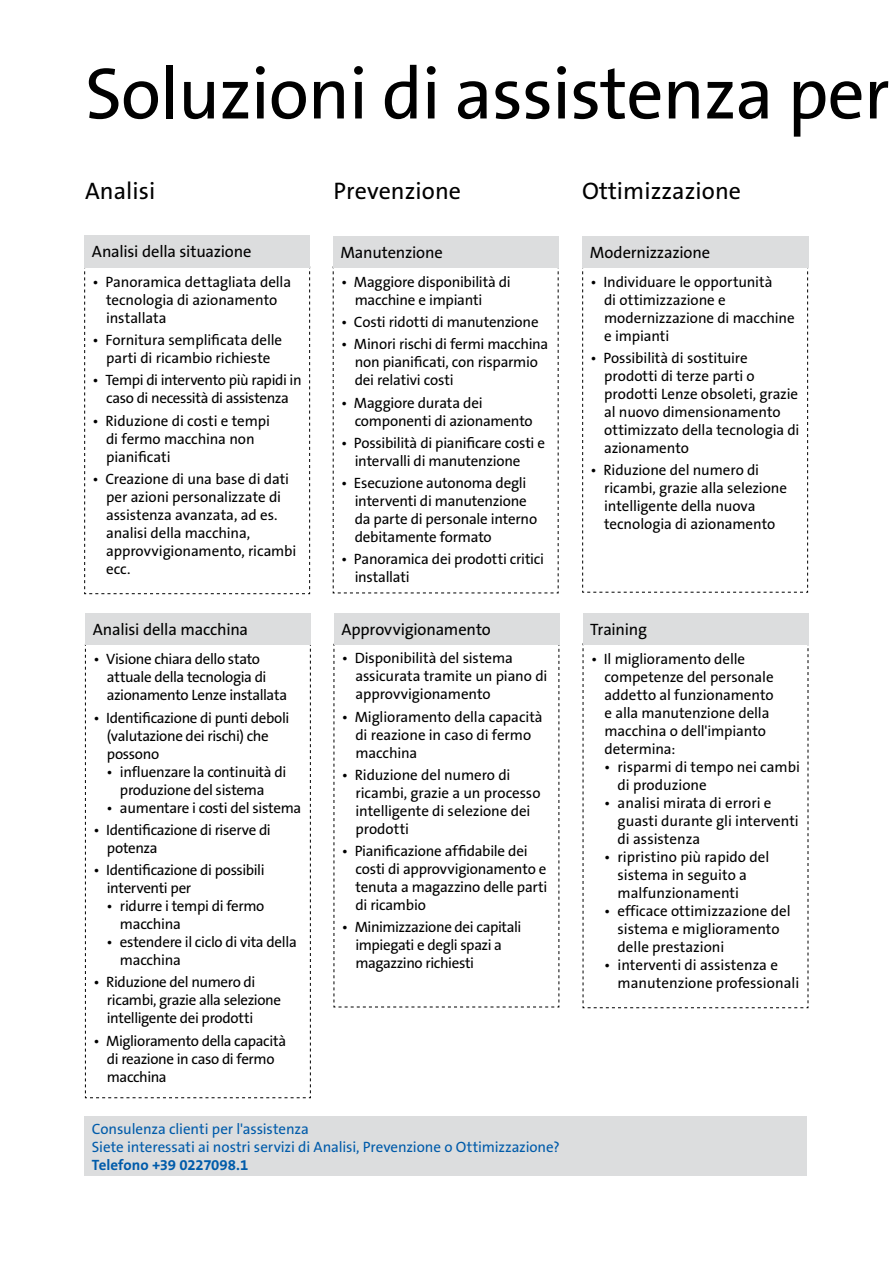
<style>
.page{position:relative;width:893px;height:1263px;background:#fff}
.page>*{position:absolute;margin:0;border:0;box-sizing:border-box;transform-origin:0 0}
.t1{font:73.5px "The Sans B5 Plain";letter-spacing:-.015em;color:#000}
.t2{font:24px "The Sans B5 Plain";color:#000}
.t3{font:16.5px "The Sans B5 Plain";letter-spacing:-.015em;color:#000}
.t4{font:15px/18px "The Sans B5 Plain";letter-spacing:-.015em;color:#000}
.t5{font:15px/18px "The Sans B5 Plain";letter-spacing:-.005em;color:#005baa}
.t6{font:700 15px "The Sans B7";letter-spacing:-.005em;color:#005baa}
</style>
<div class="page">
<svg style="left:84px;top:267px;width:226px;height:327px"></svg>
<svg style="left:85px;top:645px;width:226px;height:453px"></svg>
<svg style="left:332px;top:266px;width:227px;height:328px"></svg>
<svg style="left:333px;top:643px;width:227px;height:365px"></svg>
<svg style="left:582px;top:267px;width:226px;height:326px"></svg>
<div style="left:84px;top:1116px;width:723px;height:60px;background:#dcddde"></div>
<svg style="left:582px;top:643px;width:227px;height:365px"></svg>
<div style="left:333px;top:236px;width:225px;height:31px;background:#dcddde"></div>
<div style="left:85px;top:613px;width:226px;height:32px;background:#dcddde"></div>
<div style="left:334px;top:613px;width:225px;height:32px;background:#dcddde"></div>
<div style="left:583px;top:613px;width:225px;height:32px;background:#dcddde"></div>
<div style="left:84px;top:235px;width:226px;height:32px;background:#dcddde"></div>
<div style="left:582px;top:236px;width:226px;height:31px;background:#dcddde"></div>
<h1 class="t1" style="left:85px;top:55px;width:806px">Soluzioni di assistenza per</h1>
<h2 class="t2" style="left:85px;top:179px;width:72px">Analisi</h2>
<h2 class="t2" style="left:334px;top:179px;width:129px">Prevenzione</h2>
<h2 class="t2" style="left:582px;top:179px;width:160px">Ottimizzazione</h2>
<p class="t3" style="left:92px;top:243px;width:161px">Analisi della situazione</p>
<p class="t3" style="left:590px;top:244px;width:122px">Modernizzazione</p>
<p class="t3" style="left:340px;top:244px;width:104px">Manutenzione</p>
<p class="t4" style="left:106px;top:273px;width:186px;text-indent:-14px">• Panoramica dettagliata della tecnologia di azionamento installata</p>
<p class="t4" style="left:93px;top:332px;width:191px;text-align:center">• Fornitura semplificata delle parti di ricambio richieste</p>
<p class="t4" style="left:93px;top:372px;width:210px;text-align:center">• Tempi di intervento più rapidi in caso di necessità di assistenza</p>
<p class="t4" style="left:106px;top:412px;width:165px;text-indent:-14px">• Riduzione di costi e tempi di fermo macchina non pianificati</p>
<p class="t4" style="left:106px;top:470px;width:192px;text-indent:-14px">• Creazione di una base di dati per azioni personalizzate di assistenza avanzata, ad es. analisi della macchina, approvvigionamento, ricambi ecc.</p>
<p class="t4" style="left:355px;top:273px;width:158px;text-indent:-14px">• Maggiore disponibilità di macchine e impianti</p>
<p class="t4" style="left:341px;top:314px;width:199px">• Costi ridotti di manutenzione</p>
<p class="t4" style="left:355px;top:336px;width:195px;text-indent:-14px">• Minori rischi di fermi macchina non pianificati, con risparmio dei relativi costi</p>
<p class="t4" style="left:355px;top:394px;width:180px;text-indent:-14px">• Maggiore durata dei componenti di azionamento</p>
<p class="t4" style="left:355px;top:434px;width:192px;text-indent:-14px">• Possibilità di pianificare costi e intervalli di manutenzione</p>
<p class="t4" style="left:355px;top:475px;width:184px;text-indent:-14px">• Esecuzione autonoma degli interventi di manutenzione da parte di personale interno debitamente formato</p>
<p class="t4" style="left:355px;top:551px;width:191px;text-indent:-14px">• Panoramica dei prodotti critici installati</p>
<p class="t4" style="left:604px;top:273px;width:192px;text-indent:-14px">• Individuare le opportunità<br>di ottimizzazione e modernizzazione di macchine e impianti</p>
<p class="t4" style="left:604px;top:350px;width:197px;text-indent:-14px">• Possibilità di sostituire prodotti di terze parti o prodotti Lenze obsoleti, grazie al nuovo dimensionamento ottimizzato della tecnologia di azionamento</p>
<p class="t4" style="left:604px;top:462px;width:184px;text-indent:-14px">• Riduzione del numero di ricambi, grazie alla selezione intelligente della nuova tecnologia di azionamento</p>
<p class="t3" style="left:93px;top:621px;width:157px">Analisi della macchina</p>
<p class="t3" style="left:341px;top:621px;width:151px">Approvvigionamento</p>
<p class="t3" style="left:590px;top:621px;width:58px">Training</p>
<p class="t4" style="left:107px;top:651px;width:182px;text-indent:-14px">• Visione chiara dello stato attuale della tecnologia di azionamento Lenze installata</p>
<p class="t4" style="left:107px;top:709px;width:184px;text-indent:-14px">• Identificazione di punti deboli (valutazione dei rischi) che possono</p>
<p class="t4" style="left:106px;top:763px;width:181px;text-align:center">• influenzare la continuità di produzione del sistema</p>
<p class="t4" style="left:106px;top:799px;width:196px">• aumentare i costi del sistema</p>
<p class="t4" style="left:107px;top:821px;width:165px;text-indent:-14px">• Identificazione di riserve di potenza</p>
<p class="t4" style="left:107px;top:861px;width:159px;text-indent:-14px">• Identificazione di possibili interventi per</p>
<p class="t4" style="left:120px;top:897px;width:146px;text-indent:-14px">• ridurre i tempi di fermo macchina</p>
<p class="t4" style="left:120px;top:933px;width:178px;text-indent:-14px">• estendere il ciclo di vita della macchina</p>
<p class="t4" style="left:107px;top:974px;width:176px;text-indent:-14px">• Riduzione del numero di ricambi, grazie alla selezione intelligente dei prodotti</p>
<p class="t4" style="left:107px;top:1032px;width:181px;text-indent:-14px">• Miglioramento della capacità di reazione in caso di fermo macchina</p>
<p class="t4" style="left:355px;top:650px;width:193px;text-indent:-14px">• Disponibilità del sistema assicurata tramite un piano di approvvigionamento</p>
<p class="t4" style="left:355px;top:708px;width:189px;text-indent:-14px">• Miglioramento della capacità di reazione in caso di fermo macchina</p>
<p class="t4" style="left:355px;top:766px;width:187px;text-indent:-14px">• Riduzione del numero di ricambi, grazie a un processo intelligente di selezione dei prodotti</p>
<p class="t4" style="left:355px;top:843px;width:193px;text-indent:-14px">• Pianificazione affidabile dei costi di approvvigionamento e tenuta a magazzino delle parti di ricambio</p>
<p class="t4" style="left:355px;top:919px;width:168px;text-indent:-14px">• Minimizzazione dei capitali impiegati e degli spazi a magazzino richiesti</p>
<p class="t5" style="left:92px;top:1120px;width:469px">Consulenza clienti per l'assistenza<br>Siete interessati ai nostri servizi di Analisi, Prevenzione o Ottimizzazione?</p>
<p class="t6" style="left:92px;top:1157px;width:158px">Telefono +39 0227098.1</p>
<p class="t4" style="left:604px;top:650px;width:171px;text-indent:-13px">• Il miglioramento delle competenze del personale addetto al funzionamento e alla manutenzione della macchina o dell'impianto determina:</p>
<p class="t4" style="left:618px;top:758px;width:184px;text-indent:-14px">• risparmi di tempo nei cambi di produzione</p>
<p class="t4" style="left:618px;top:794px;width:183px;text-indent:-14px">• analisi mirata di errori e guasti durante gli interventi di assistenza</p>
<p class="t4" style="left:618px;top:848px;width:153px;text-indent:-14px">• ripristino più rapido del sistema in seguito a malfunzionamenti</p>
<p class="t4" style="left:618px;top:902px;width:174px;text-indent:-14px">• efficace ottimizzazione del sistema e miglioramento delle prestazioni</p>
<p class="t4" style="left:618px;top:956px;width:183px;text-indent:-14px">• interventi di assistenza e manutenzione professionali</p>
</div>
